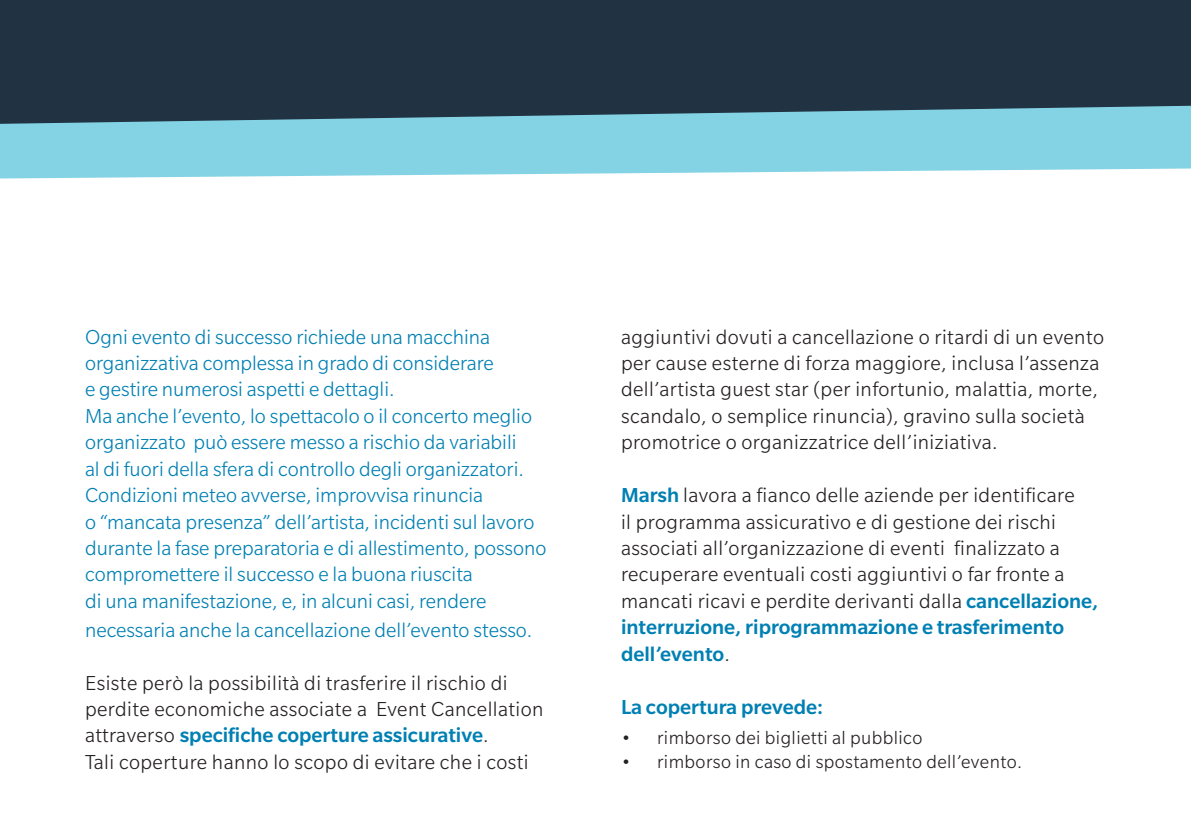
<style>
.page{position:relative;width:1191px;height:840px;background:#fff}
.page>*{position:absolute;margin:0;border:0;box-sizing:border-box;transform-origin:0 0}
.t1{font:300 22px/26.4px "Slate Pro";letter-spacing:.02em;color:#231f20}
.t2{font:300 22px/26.4px "Slate Pro";color:#0080b3}
.t3{font:500 22px "Slate Pro";color:#0080b3}
.t4{font:300 20px "Slate Pro";letter-spacing:.02em;color:#231f20}
.s1{font-weight:500;color:#0080b3}
</style>
<div class="page">
<div style="left:0;top:0;width:1191px;height:164px;background:#213242"></div>
<svg style="left:0;top:105px;width:1191px;height:74px;fill:#84d3e5"></svg>
<p class="t2" style="left:85px;top:323px;width:463px">Ogni evento di successo richiede una macchina organizzativa complessa in grado di considerare<br>e gestire numerosi aspetti e dettagli.<br>Ma anche l’evento, lo spettacolo o il concerto meglio organizzato può essere messo a rischio da variabili<br>al di fuori della sfera di controllo degli organizzatori.<br>Condizioni meteo avverse, improvvisa rinuncia<br>o “mancata presenza” dell’artista, incidenti sul lavoro durante la fase preparatoria e di allestimento, possono compromettere il successo e la buona riuscita<br>di una manifestazione, e, in alcuni casi, rendere</p>
<p class="t2" style="left:85px;top:616px;width:449px">necessaria anche la cancellazione dell’evento stesso.</p>
<p class="t1" style="left:85px;top:669px;width:460px">Esiste però la possibilità di trasferire il rischio di perdite economiche associate a Event Cancellation attraverso <span class="s1">specifiche coperture assicurative</span>.<br>Tali coperture hanno lo scopo di evitare che i costi</p>
<p class="t1" style="left:621px;top:323px;width:484px">aggiuntivi dovuti a cancellazione o ritardi di un evento per cause esterne di forza maggiore, inclusa l’assenza dell’artista guest star (per infortunio, malattia, morte, scandalo, o semplice rinuncia), gravino sulla società promotrice o organizzatrice dell’iniziativa.</p>
<p class="t1" style="left:621px;top:481px;width:479px"><span class="s1">Marsh</span> lavora a fianco delle aziende per identificare<br>il programma assicurativo e di gestione dei rischi associati all’organizzazione di eventi finalizzato a recuperare eventuali costi aggiuntivi o far fronte a mancati ricavi e perdite derivanti dalla <span class="s1">cancellazione, interruzione, riprogrammazione e trasferimento dell’evento</span>.</p>
<p class="t3" style="left:621px;top:694px;width:204px">La copertura prevede:</p>
<p class="t4" style="left:621px;top:726px;width:303px">• rimborso dei biglietti al pubblico</p>
<p class="t4" style="left:621px;top:750px;width:403px">• rimborso in caso di spostamento dell’evento.</p>
</div>
